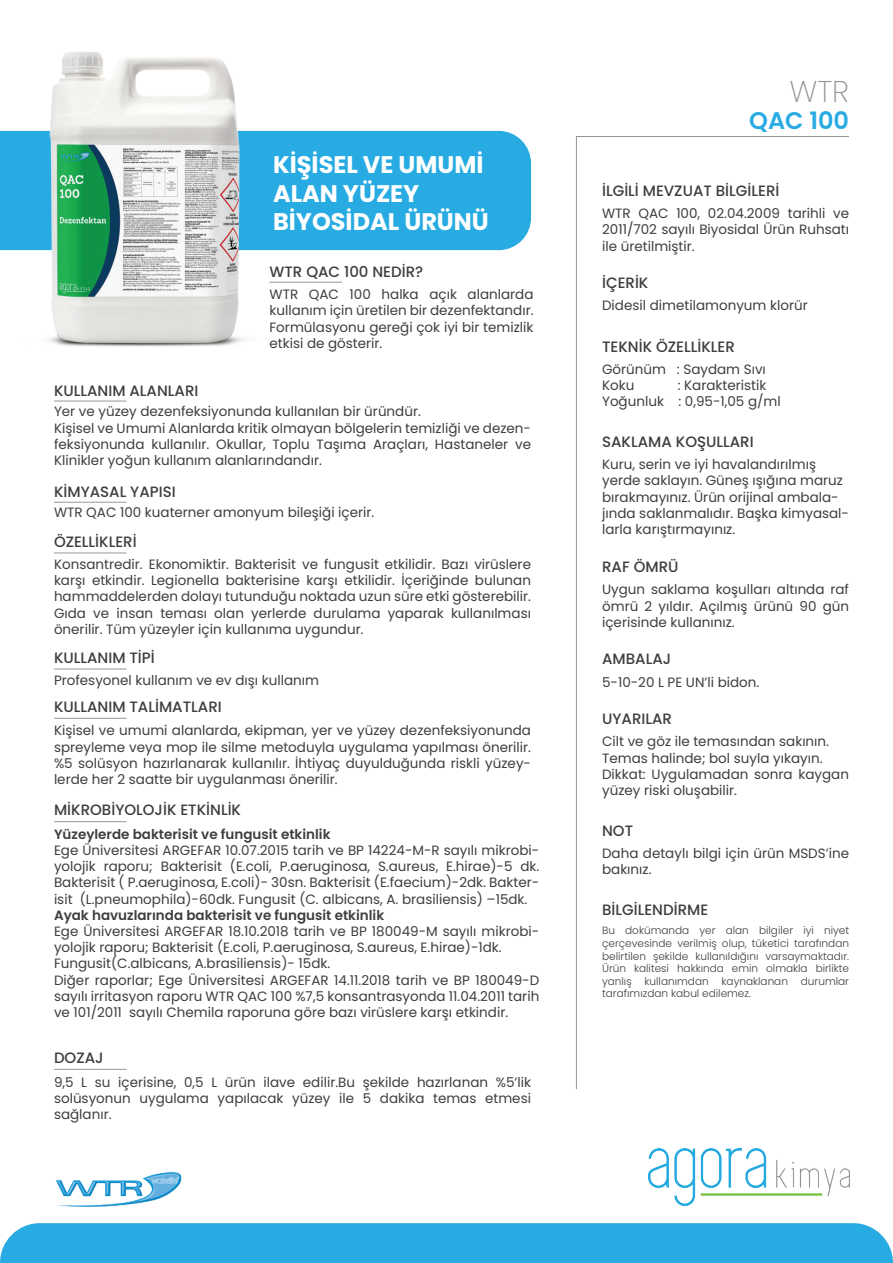
<style>
.page{position:relative;width:893px;height:1263px;background:#fff}
.page>*{position:absolute;margin:0;border:0;box-sizing:border-box;transform-origin:0 0}
.t1{font:200 30px "Poppins";color:#939698}
.t2{font:700 24px/28.8px "Poppins";color:#fff}
.t3{font:600 24px "Poppins";color:#27abe2}
.t4{font:500 15px "Poppins";color:#3e3e3f}
.t5{font:13.5px/16.2px "Poppins";color:#3e3e3f;text-align:justify}
.t6{font:600 13.5px "Poppins";color:#3e3e3f}
.t7{font:300 10.5px/12.6px "Poppins";color:#3e3e3f;text-align:justify}
</style>
<div class="page">
<hr style="left:54px;top:1069px;width:72px;height:1px;background:#939698">
<div style="left:0;top:131px;width:531px;height:119px;background:#27abe2"></div>
<img style="left:649px;top:1149px;width:200px;height:56px">
<svg style="left:576px;top:136px;width:273px;height:954px"></svg>
<hr style="left:269px;top:282px;width:73px;height:1px;background:#939698">
<hr style="left:54px;top:502px;width:72px;height:1px;background:#939698">
<hr style="left:54px;top:553px;width:72px;height:1px;background:#939698">
<hr style="left:54px;top:669px;width:72px;height:1px;background:#939698">
<hr style="left:54px;top:718px;width:72px;height:1px;background:#939698">
<hr style="left:54px;top:821px;width:72px;height:1px;background:#939698">
<div style="left:0;top:1223px;width:893px;height:40px;background:#27abe2"></div>
<img style="left:7px;top:52px;width:271px;height:350px">
<img style="left:55px;top:1172px;width:127px;height:35px">
<svg style="left:151px;top:1177px;width:28px;height:7px"></svg>
<h2 class="t2" style="left:273px;top:150px;width:217px">KİŞİSEL VE UMUMİ<br>ALAN YÜZEY<br>BİYOSİDAL ÜRÜNÜ</h2>
<p class="t4" style="left:269px;top:263px;width:155px">WTR QAC 100 NEDİR?</p>
<p class="t5" style="left:269px;top:286px;width:266px">WTR QAC 100 halka açık alanlarda kullanım için üretilen bir dezenfektandır.<br>Formülasyonu gereği çok iyi bir temizlik etkisi de gösterir.</p>
<p class="t4" style="left:54px;top:382px;width:146px">KULLANIM ALANLARI</p>
<p class="t5" style="left:54px;top:404px;width:479px;text-align:left">Yer ve yüzey dezenfeksiyonunda kullanılan bir üründür.<br>Kişisel ve Umumi Alanlarda kritik olmayan bölgelerin temizliği ve dezen&shy;feksiyonunda kullanılır. Okullar, Toplu Taşıma Araçları, Hastaneler ve Klinikler yoğun kullanım alanlarındandır.</p>
<p class="t4" style="left:54px;top:483px;width:123px">KİMYASAL YAPISI</p>
<p class="t5" style="left:54px;top:505px;width:322px">WTR QAC 100 kuaterner amonyum bileşiği içerir.</p>
<p class="t4" style="left:54px;top:533px;width:84px">ÖZELLİKLERİ</p>
<p class="t5" style="left:54px;top:556px;width:479px">Konsantredir. Ekonomiktir. Bakterisit ve fungusit etkilidir. Bazı virüslere karşı etkindir. Legionella bakterisine karşı etkilidir. İçeriğinde bulunan hammaddelerden dolayı tutunduğu noktada uzun süre etki gösterebilir.<br>Gıda ve insan teması olan yerlerde durulama yaparak kullanılması önerilir. Tüm yüzeyler için kullanıma uygundur.</p>
<p class="t4" style="left:54px;top:649px;width:102px">KULLANIM TİPİ</p>
<p class="t5" style="left:54px;top:672px;width:267px">Profesyonel kullanım ve ev dışı kullanım</p>
<p class="t4" style="left:54px;top:698px;width:169px">KULLANIM TALİMATLARI</p>
<p class="t5" style="left:54px;top:722px;width:479px">Kişisel ve umumi alanlarda, ekipman, yer ve yüzey dezenfeksiyonunda spreyleme veya mop ile silme metoduyla uygulama yapılması önerilir. %5 solüsyon hazırlanarak kullanılır. İhtiyaç duyulduğunda riskli yüzey&shy;lerde her 2 saatte bir uygulanması önerilir.</p>
<p class="t4" style="left:54px;top:801px;width:189px">MİKROBİYOLOJİK ETKİNLİK</p>
<p class="t6" style="left:54px;top:826px;width:278px">Yüzeylerde bakterisit ve fungusit etkinlik</p>
<p class="t5" style="left:54px;top:842px;width:487px">Ege Üniversitesi ARGEFAR 10.07.2015 tarih ve BP 14224-M-R sayılı mikrobi&shy;yolojik raporu; Bakterisit (E.coli, P.aeruginosa, S.aureus, E.hirae)-5 dk.<br>Bakterisit ( P.aeruginosa, E.coli)- 30sn. Bakterisit (E.faecium)-2dk. Bakter&shy;isit (L.pneumophila)-60dk. Fungusit (C. albicans, A. brasiliensis) –15dk.</p>
<p class="t6" style="left:54px;top:907px;width:332px">Ayak havuzlarında bakterisit ve fungusit etkinlik</p>
<p class="t5" style="left:54px;top:923px;width:487px;text-align:left">Ege Üniversitesi ARGEFAR 18.10.2018 tarih ve BP 180049-M sayılı mikrobi&shy;yolojik raporu; Bakterisit (E.coli, P.aeruginosa, S.aureus, E.hirae)-1dk.<br>Fungusit(C.albicans, A.brasiliensis)- 15dk.<br>Diğer raporlar; Ege Üniversitesi ARGEFAR 14.11.2018 tarih ve BP 180049-D sayılı irritasyon raporu WTR QAC 100 %7,5 konsantrasyonda 11.04.2011 tarih ve 101/2011 sayılı Chemila raporuna göre bazı virüslere karşı etkindir.</p>
<p class="t4" style="left:54px;top:1049px;width:51px">DOZAJ</p>
<p class="t5" style="left:54px;top:1074px;width:479px">9,5 L su içerisine, 0,5 L ürün ilave edilir.Bu şekilde hazırlanan %5’lik solüsyonun uygulama yapılacak yüzey ile 5 dakika temas etmesi sağlanır.</p>
<h1 class="t1" style="left:789px;top:74px;width:61px">WTR</h1>
<h2 class="t3" style="left:749px;top:107px;width:101px">QAC 100</h2>
<p class="t4" style="left:602px;top:182px;width:179px">İLGİLİ MEVZUAT BİLGİLERİ</p>
<p class="t5" style="left:602px;top:205px;width:248px">WTR QAC 100, 02.04.2009 tarihli ve 2011/702 sayılı Biyosidal Ürün Ruhsatı ile üretilmiştir.</p>
<p class="t4" style="left:602px;top:274px;width:48px">İÇERİK</p>
<p class="t5" style="left:602px;top:298px;width:207px">Didesil dimetilamonyum klorür</p>
<p class="t4" style="left:602px;top:338px;width:134px">TEKNİK ÖZELLİKLER</p>
<p class="t5" style="left:602px;top:361px;width:165px">Görünüm : Saydam Sıvı<br>Koku</p>
<p class="t5" style="left:602px;top:377px;width:180px;text-indent:76px">: Karakteristik<br>Yoğunluk : 0,95-1,05 g/ml</p>
<p class="t4" style="left:602px;top:433px;width:153px">SAKLAMA KOŞULLARI</p>
<p class="t5" style="left:602px;top:456px;width:248px;text-align:left">Kuru, serin ve iyi havalandırılmış yerde saklayın. Güneş ışığına maruz bırakmayınız. Ürün orijinal ambala&shy;jında saklanmalıdır. Başka kimyasal&shy;larla karıştırmayınız.</p>
<p class="t4" style="left:602px;top:558px;width:78px">RAF ÖMRÜ</p>
<p class="t5" style="left:602px;top:581px;width:248px">Uygun saklama koşulları altında raf ömrü 2 yıldır. Açılmış ürünü 90 gün içerisinde kullanınız.</p>
<p class="t4" style="left:602px;top:650px;width:71px">AMBALAJ</p>
<p class="t5" style="left:602px;top:674px;width:159px">5-10-20 L PE UN’li bidon.</p>
<p class="t4" style="left:602px;top:710px;width:71px">UYARILAR</p>
<p class="t5" style="left:602px;top:734px;width:248px;text-align:left">Cilt ve göz ile temasından sakının.<br>Temas halinde; bol suyla yıkayın.<br>Dikkat: Uygulamadan sonra kaygan yüzey riski oluşabilir.</p>
<p class="t4" style="left:602px;top:822px;width:33px">NOT</p>
<p class="t5" style="left:602px;top:845px;width:248px">Daha detaylı bilgi için ürün MSDS’ine bakınız.</p>
<p class="t4" style="left:602px;top:901px;width:108px">BİLGİLENDİRME</p>
<p class="t7" style="left:602px;top:924px;width:248px">Bu dokümanda yer alan bilgiler iyi niyet çerçevesinde verilmiş olup, tüketici tarafından belirtilen şekilde kullanıldığını varsaymaktadır.<br>Ürün kalitesi hakkında emin olmakla birlikte yanlış kullanımdan kaynaklanan durumlar tarafımızdan kabul edilemez.</p>
</div>
